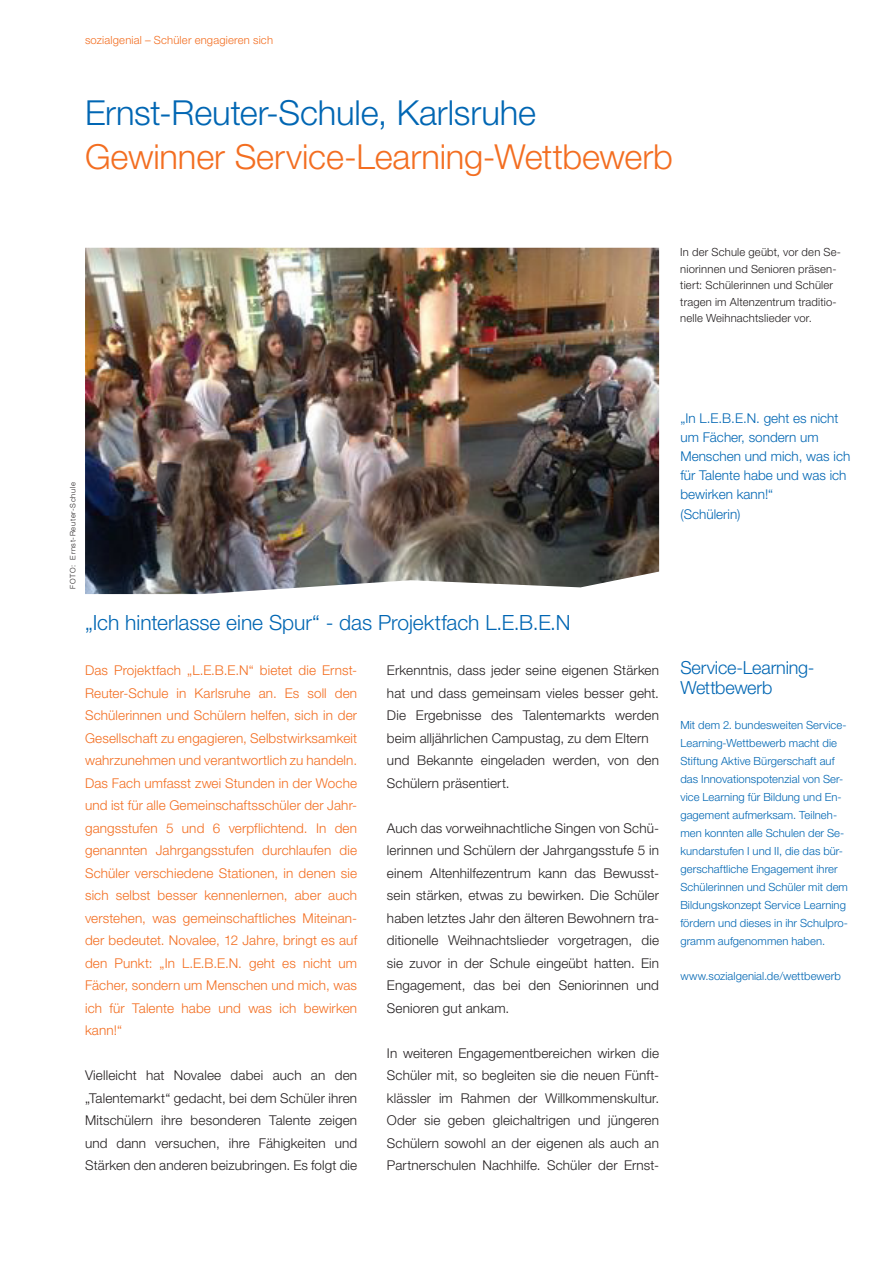
<style>
.page{position:relative;width:893px;height:1263px;background:#fff}
.page>*{position:absolute;margin:0;border:0;box-sizing:border-box;transform-origin:0 0}
.t1{font:300 34.5px "Helvetica Neue LT Pro";letter-spacing:-.005em;color:#f36e21}
.t2{font:300 34.5px "Helvetica Neue LT Pro";letter-spacing:-.005em;color:#0166b3}
.t3{font:300 21px "Helvetica Neue LT Pro";color:#0166b3}
.t4{font:300 18px/19.5px "Helvetica Neue LT Pro";letter-spacing:-.01em;color:#0166b3}
.Grundtext_ohne_Einzu{font:300 13.5px/22.5px "Helvetica Neue LT Pro";letter-spacing:.01em;color:#231f20;text-align:justify}
.Grundtext_ohne_Einzu-2{font:300 13.5px/22.5px "Helvetica Neue LT Pro";letter-spacing:.01em;color:#f36e21;text-align:justify}
.t5{font:300 13.5px/19px "Helvetica Neue LT Pro";color:#0166b3}
.t6{font:300 11.25px/18px "Helvetica Neue LT Pro";letter-spacing:.005em;color:#0166b3}
.t7{font:300 11.25px/16.5px "Helvetica Neue LT Pro";letter-spacing:.015em;color:#231f20}
.t8{font:300 11.25px "Helvetica Neue LT Pro";letter-spacing:.015em;color:#f36e21}
.t9{font:300 7.5px "Helvetica Neue LT Pro";letter-spacing:.095em;color:#231f20}
</style>
<div class="page">
<img style="left:85px;top:248px;width:574px;height:346px">
<p class="t8" style="left:85px;top:33px;width:190px">sozialgenial – Schüler engagieren sich</p>
<p class="t2" style="left:85px;top:92px;width:452px">Ernst-Reuter-Schule, Karlsruhe</p>
<p class="t1" style="left:85px;top:135px;width:589px">Gewinner Service-Learning-Wettbewerb</p>
<p class="t7" style="left:680px;top:244px;width:162px">In der Schule geübt, vor den Se&shy;niorinnen und Senioren präsen&shy;tiert: Schülerinnen und Schüler tragen im Altenzentrum traditio&shy;nelle Weihnachtslieder vor.</p>
<p class="t9" style="left:68px;top:589px;width:108px;rotate:-90deg">FOTO: Ernst-Reuter-Schule</p>
<p class="t3" style="left:85px;top:610px;width:487px">„Ich hinterlasse eine Spur“ - das Projektfach L.E.B.E.N</p>
<p class="Grundtext_ohne_Einzu-2" style="left:85px;top:659px;width:274px">Das Projektfach „L.E.B.E.N“ bietet die Ernst-Reuter-Schule in Karlsruhe an. Es soll den Schülerinnen und Schülern helfen, sich in der Gesellschaft zu engagieren, Selbstwirksamkeit wahrzunehmen und verantwortlich zu handeln.<br>Das Fach umfasst zwei Stunden in der Woche und ist für alle Gemeinschaftsschüler der Jahr&shy;gangsstufen 5 und 6 verpflichtend. In den genannten Jahrgangsstufen durchlaufen die Schüler verschiedene Stationen, in denen sie sich selbst besser kennenlernen, aber auch verstehen, was gemeinschaftliches Miteinan&shy;der bedeutet. Novalee, 12 Jahre, bringt es auf den Punkt: „In L.E.B.E.N. geht es nicht um Fächer, sondern um Menschen und mich, was ich für Talente habe und was ich bewirken kann!“</p>
<p class="Grundtext_ohne_Einzu" style="left:85px;top:1064px;width:274px">Vielleicht hat Novalee dabei auch an den „Talentemarkt“ gedacht, bei dem Schüler ihren Mitschülern ihre besonderen Talente zeigen und dann versuchen, ihre Fähigkeiten und Stärken den anderen beizubringen. Es folgt die</p>
<p class="Grundtext_ohne_Einzu" style="left:387px;top:659px;width:274px;text-align:left">Erkenntnis, dass jeder seine eigenen Stärken hat und dass gemeinsam vieles besser geht.<br>Die Ergebnisse des Talentemarkts werden beim alljährlichen Campustag, zu dem Eltern und Bekannte eingeladen werden, von den Schülern präsentiert.</p>
<p class="Grundtext_ohne_Einzu" style="left:387px;top:816px;width:274px">Auch das vorweihnachtliche Singen von Schü&shy;lerinnen und Schülern der Jahrgangsstufe 5 in einem Altenhilfezentrum kann das Bewusst&shy;sein stärken, etwas zu bewirken. Die Schüler haben letztes Jahr den älteren Bewohnern tra&shy;ditionelle Weihnachtslieder vorgetragen, die sie zuvor in der Schule eingeübt hatten. Ein Engagement, das bei den Seniorinnen und Senioren gut ankam.</p>
<p class="Grundtext_ohne_Einzu" style="left:387px;top:1041px;width:274px">In weiteren Engagementbereichen wirken die Schüler mit, so begleiten sie die neuen Fünft&shy;klässler im Rahmen der Willkommenskultur.<br>Oder sie geben gleichaltrigen und jüngeren Schülern sowohl an der eigenen als auch an Partnerschulen Nachhilfe. Schüler der Ernst-</p>
<p class="t5" style="left:680px;top:409px;width:171px">„In L.E.B.E.N. geht es nicht um Fächer, sondern um<br>Menschen und mich, was ich für Talente habe und was ich bewirken kann!“</p>
<p class="t5" style="left:680px;top:504px;width:62px">(Schülerin)</p>
<p class="t4" style="left:680px;top:658px;width:136px">Service-Learning-<br>Wettbewerb</p>
<p class="t6" style="left:680px;top:716px;width:169px">Mit dem 2. bundesweiten Service-Learning-Wettbewerb macht die Stiftung Aktive Bürgerschaft auf das Innovationspotenzial von Ser&shy;vice Learning für Bildung und En&shy;gagement aufmerksam. Teilneh&shy;men konnten alle Schulen der Se&shy;kundarstufen I und II, die das bür&shy;gerschaftliche Engagement ihrer Schülerinnen und Schüler mit dem Bildungskonzept Service Learning fördern und dieses in ihr Schulpro&shy;gramm aufgenommen haben.</p>
<p class="t6" style="left:680px;top:967px;width:162px">www.sozialgenial.de/wettbewerb</p>
</div>
